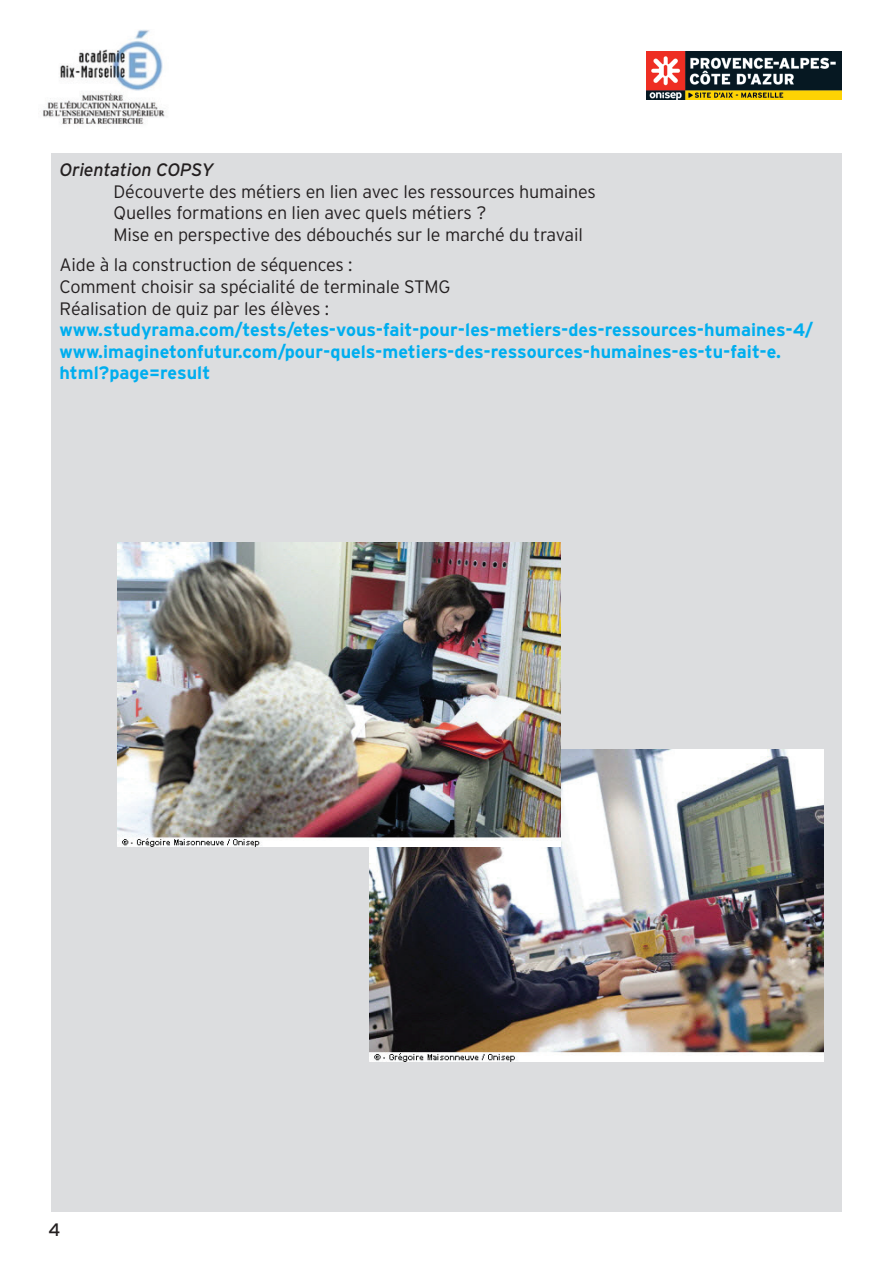
<style>
.page{position:relative;width:893px;height:1263px;background:#fff}
.page>*{position:absolute;margin:0;border:0;box-sizing:border-box;transform-origin:0 0}
.t1{font:300 18px/21.6px "Interstate";letter-spacing:-.01em;color:#231f20}
.t2{font:700 18px/21.6px "Interstate";color:#00aeef}
.t3{font:italic 18px "Interstate";letter-spacing:-.01em;color:#231f20}
.t4{font:18px "Interstate";color:#231f20}
</style>
<div class="page">
<img style="left:43px;top:30px;width:122px;height:95px">
<img style="left:646px;top:51px;width:196px;height:49px">
<div style="left:51px;top:153px;width:791px;height:1059px;background:#dcdddf"></div>
<img style="left:369px;top:750px;width:454px;height:311px">
<img style="left:117px;top:542px;width:444px;height:304px">
<p class="t3" style="left:60px;top:159px;width:156px">Orientation COPSY</p>
<p class="t1" style="left:60px;top:180px;width:34px">D</p>
<p class="t1" style="left:114px;top:180px;width:484px;text-indent:12px">écouverte des métiers en lien avec les ressources humaines<br>Quelles formations en lien avec quels métiers ?<br>Mise en perspective des débouchés sur le marché du travail</p>
<p class="t1" style="left:60px;top:254px;width:392px">Aide à la construction de séquences :<br>Comment choisir sa spécialité de terminale STMG<br>Réalisation de quiz par les élèves :</p>
<p class="t2" style="left:60px;top:319px;width:755px">www.studyrama.com/tests/etes-vous-fait-pour-les-metiers-des-ressources-humaines-4/ www.imaginetonfutur.com/pour-quels-metiers-des-ressources-humaines-es-tu-fait-e. html?page=result</p>
<p class="t4" style="left:48px;top:1219px;width:14px">4</p>
</div>
